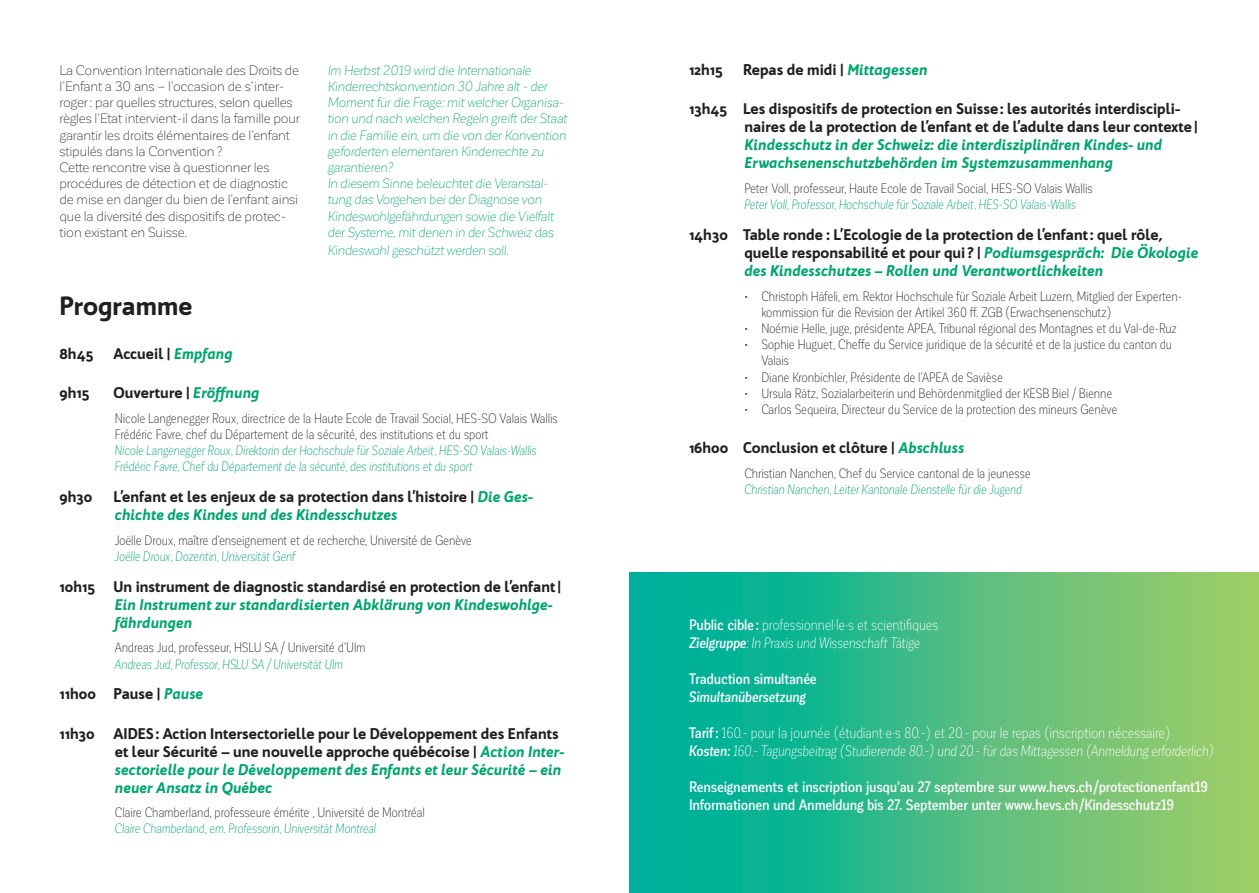
<style>
.page{position:relative;width:1259px;height:893px;background:#fff}
.page>*{position:absolute;margin:0;border:0;box-sizing:border-box;transform-origin:0 0}
.Style_de_paragraphe{font:900 25.5px "Bw Quinta Pro";color:#231f20}
.t1{font:900 15px/18px "Bw Quinta Pro";color:#231f20}
.t2{font:500 15px "Corporative Sans Cnd";letter-spacing:-.02em;color:#fff}
.t3{font:italic 900 15px/18px "Bw Quinta Pro";color:#00a66e}
.t4{font:italic 300 15px "Corporative Sans Cnd";letter-spacing:-.015em;color:#fff}
.t5{font:300 15px "Corporative Sans Cnd";letter-spacing:-.015em;color:#fff}
.t6{font:italic 500 15px "Corporative Sans Cnd";letter-spacing:-.015em;color:#fff}
.programme{font:300 13.5px/16.2px "Corporative Sans Cnd";letter-spacing:-.015em;color:#231f20}
.Texte_gauche{font:italic 300 13.5px/16.2px "Corporative Sans";letter-spacing:-.015em;color:#00a66e}
.programme-2{font:italic 300 13.5px "Corporative Sans Cnd";letter-spacing:-.015em;color:#00a66e}
.Texte_gauche-2{font:300 13.5px/16.2px "Corporative Sans";letter-spacing:-.015em;color:#231f20}
.s1{font-style:italic;color:#00a66e}
.s2{font-style:normal;color:#231f20}
.s3{font-weight:500}
</style>
<div class="page">
<svg style="left:629px;top:573px;width:630px;height:320px;background:#46bc83"></svg>
<p class="Texte_gauche-2" style="left:60px;top:62px;width:242px">La Convention Internationale des Droits de l’Enfant a 30 ans – l’occasion de s’inter&shy;roger: par quelles structures, selon quelles règles l’Etat intervient-il dans la famille pour garantir les droits élémentaires de l’enfant stipulés dans la Convention?<br>Cette rencontre vise à questionner les procédures de détection et de diagnostic de mise en danger du bien de l’enfant ainsi que la diversité des dispositifs de protec&shy;tion existant en Suisse.</p>
<p class="Texte_gauche" style="left:327px;top:62px;width:241px">Im Herbst 2019 wird die Internationale Kinderrechtskonvention 30 Jahre alt - der Moment für die Frage: mit welcher Organisa&shy;tion und nach welchen Regeln greift der Staat in die Familie ein, um die von der Konvention geforderten elementaren Kinderrechte zu garantieren?<br>In diesem Sinne beleuchtet die Veranstal&shy;tung das Vorgehen bei der Diagnose von Kindeswohlgefährdungen sowie die Vielfalt der Systeme, mit denen in der Schweiz das</p>
<p class="Texte_gauche" style="left:327px;top:242px;width:183px">Kindeswohl geschützt werden soll.</p>
<p class="Style_de_paragraphe" style="left:60px;top:290px;width:134px">Programme</p>
<p class="t1" style="left:60px;top:344px;width:35px">8h45</p>
<p class="t1" style="left:114px;top:344px;width:120px">Accueil | <span class="s1">Empfang</span></p>
<p class="t1" style="left:60px;top:384px;width:31px">9h15</p>
<p class="t1" style="left:114px;top:384px;width:147px">Ouverture | <span class="s1">Eröffnung</span></p>
<p class="programme" style="left:115px;top:410px;width:444px">Nicole Langenegger Roux, directrice de la Haute Ecole de Travail Social, HES-SO Valais Wallis</p>
<p class="programme" style="left:115px;top:426px;width:375px">Frédéric Favre, chef du Département de la sécurité, des institutions et du sport</p>
<p class="programme-2" style="left:115px;top:443px;width:423px">Nicole Langenegger Roux, Direktorin der Hochschule für Soziale Arbeit, HES-SO Valais-Wallis</p>
<p class="programme-2" style="left:115px;top:459px;width:359px">Frédéric Favre, Chef du Département de la sécurité, des institutions et du sport</p>
<p class="t1" style="left:60px;top:488px;width:34px">9h30</p>
<p class="t1" style="left:114px;top:488px;width:421px">L’enfant et les enjeux de sa protection dans l’histoire | <span class="s1">Die Ges&shy;chichte des Kindes und des Kindesschutzes</span></p>
<p class="programme" style="left:115px;top:532px;width:359px">Joëlle Droux, maître d’enseignement et de recherche, Université de Genève</p>
<p class="programme-2" style="left:115px;top:549px;width:182px">Joëlle Droux, Dozentin, Universität Genf</p>
<p class="t3" style="left:115px;top:577px;width:448px;text-indent:-55px"><span class="s2">10h15 Un instrument de diagnostic standardisé en protection de l’enfant|<br></span>Ein Instrument zur standardisierten Abklärung von Kindeswohlge&shy;fährdungen</p>
<p class="programme" style="left:115px;top:640px;width:252px">Andreas Jud, professeur, HSLU SA / Université d’Ulm</p>
<p class="programme-2" style="left:115px;top:657px;width:230px">Andreas Jud, Professor, HSLU SA / Universität Ulm</p>
<p class="t1" style="left:60px;top:685px;width:145px">11h00 Pause | <span class="s1">Pause</span></p>
<p class="t1" style="left:60px;top:724px;width:37px">11h30</p>
<p class="t1" style="left:114px;top:724px;width:452px">AIDES: Action Intersectorielle pour le Développement des Enfants et leur Sécurité – une nouvelle approche québécoise | <span class="s1">Action Inter&shy;sectorielle pour le Développement des Enfants et leur Sécurité – ein neuer Ansatz in Québec</span></p>
<p class="programme" style="left:115px;top:804px;width:311px">Claire Chamberland, professeure émérite , Université de Montréal</p>
<p class="programme-2" style="left:115px;top:822px;width:263px">Claire Chamberland, em. Professorin, Universität Montreal</p>
<p class="t1" style="left:689px;top:61px;width:35px">12h15</p>
<p class="t1" style="left:743px;top:61px;width:186px">Repas de midi | <span class="s1">Mittagessen</span></p>
<p class="t1" style="left:744px;top:100px;width:455px;text-indent:-55px">13h45 Les dispositifs de protection en Suisse: les autorités interdiscipli&shy;naires de la protection de l’enfant et de l’adulte dans leur contexte| <span class="s1">Kindesschutz in der Schweiz: die interdisziplinären Kindes- und Erwachsenenschutzbehörden im Systemzusammenhang</span></p>
<p class="programme" style="left:744px;top:180px;width:350px">Peter Voll, professeur, Haute Ecole de Travail Social, HES-SO Valais Wallis</p>
<p class="programme-2" style="left:744px;top:197px;width:333px">Peter Voll, Professor, Hochschule für Soziale Arbeit, HES-SO Valais-Wallis</p>
<p class="t1" style="left:744px;top:226px;width:455px;text-indent:-55px">14h30 Table ronde : L’Ecologie de la protection de l’enfant: quel rôle, quelle responsabilité et pour qui ? | <span class="s1">Podiumsgespräch: Die Ökologie des Kindesschutzes – Rollen und Verantwortlichkeiten</span></p>
<p class="programme" style="left:761px;top:288px;width:422px;text-indent:-17px">• Christoph Häfeli, em. Rektor Hochschule für Soziale Arbeit Luzern, Mitglied der Experten&shy;kommission für die Revision der Artikel 360 ff. ZGB (Erwachsenenschutz)</p>
<p class="programme" style="left:744px;top:320px;width:434px">• Noémie Helle, juge, présidente APEA, Tribunal régional des Montagnes et du Val-de-Ruz</p>
<p class="programme" style="left:761px;top:337px;width:412px;text-indent:-17px">• Sophie Huguet, Cheffe du Service juridique de la sécurité et de la justice du canton du<br>Valais</p>
<p class="programme" style="left:744px;top:369px;width:260px">• Diane Kronbichler, Présidente de l’APEA de Savièse</p>
<p class="programme" style="left:744px;top:385px;width:370px">• Ursula Rätz, Sozialarbeiterin und Behördenmitglied der KESB Biel / Bienne</p>
<p class="programme" style="left:744px;top:401px;width:374px">• Carlos Sequeira, Directeur du Service de la protection des mineurs Genève</p>
<p class="t1" style="left:689px;top:439px;width:277px">16h00 Conclusion et clôture | <span class="s1">Abschluss</span></p>
<p class="programme" style="left:744px;top:465px;width:288px">Christian Nanchen, Chef du Service cantonal de la jeunesse</p>
<p class="programme-2" style="left:744px;top:482px;width:279px">Christian Nanchen, Leiter Kantonale Dienstelle für die Jugend</p>
<p class="t5" style="left:689px;top:617px;width:251px"><span class="s3">Public cible :</span> professionnel·le·s et scientifiques</p>
<p class="t4" style="left:689px;top:635px;width:233px"><span class="s3">Zielgruppe</span>: In Praxis und Wissenschaft Tätige</p>
<p class="t2" style="left:689px;top:671px;width:129px">Traduction simultanée</p>
<p class="t6" style="left:689px;top:689px;width:118px">Simultanübersetzung</p>
<p class="t5" style="left:689px;top:725px;width:483px"><span class="s3">Tarif:</span> 160.- pour la journée (étudiant·e·s 80.-) et 20.- pour le repas (inscription nécessaire)</p>
<p class="t4" style="left:689px;top:743px;width:526px"><span class="s3">Kosten:</span> 160.- Tagungsbeitrag (Studierende 80.-) und 20.- für das Mittagessen (Anmeldung erforderlich)</p>
<p class="t2" style="left:689px;top:779px;width:520px">Renseignements et inscription jusqu’au 27 septembre sur www.hevs.ch/protectionenfant19</p>
<p class="t2" style="left:689px;top:797px;width:486px">Informationen und Anmeldung bis 27. September unter www.hevs.ch/Kindesschutz19</p>
</div>
